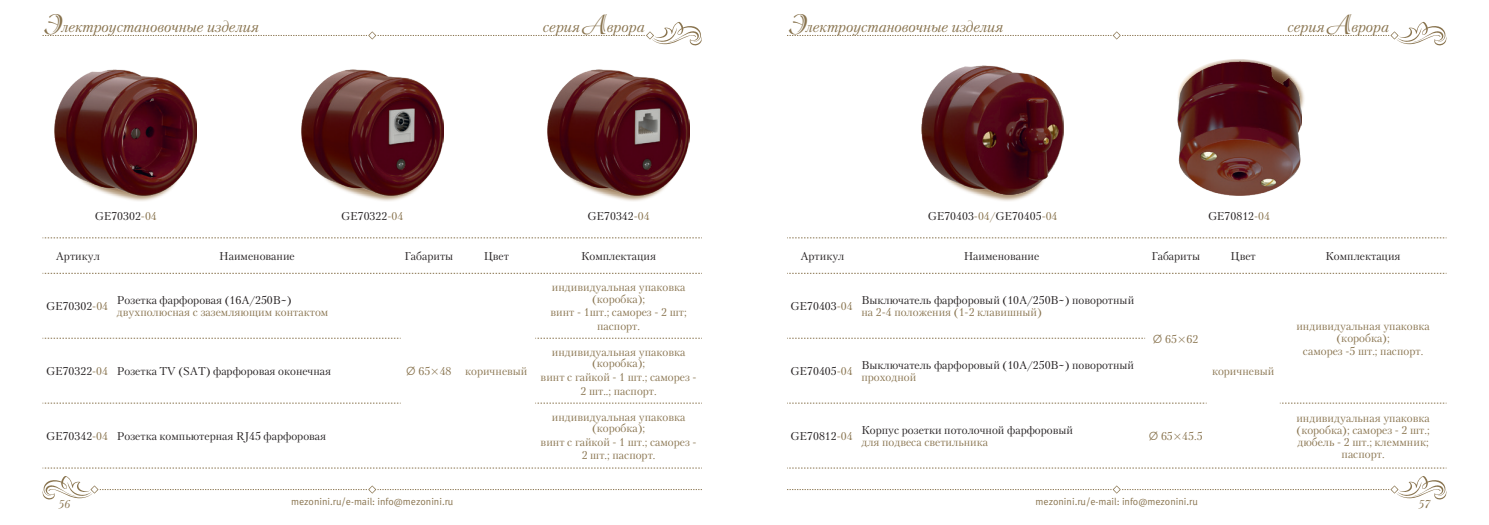
<style>
.page{position:relative;width:1489px;height:525px;background:#fff}
.page>*{position:absolute;margin:0;border:0;box-sizing:border-box;transform-origin:0 0}
.t1{font:italic 15px "Petersburg C";color:#89744f}
.t2{font:11.25px/11.9px "Petersburg C";color:#89744f;text-align:center}
.t3{font:11.25px "Petersburg C";color:#231f20}
.t4{font:italic 11.25px "Petersburg C";color:#89744f}
.t5{font:10px "Meta Normal Cyr LF";color:#89744f}
.s1{font-family:"PG Isadora Cyr Pro";font-style:normal;font-size:31.25px}
.s2{color:#89744f}
.s3{font-family:"Avant Garde IT Cby BT"}
</style>
<div class="page">
<svg style="left:43px;top:22px;width:659px;height:24px"></svg>
<svg style="left:787px;top:22px;width:659px;height:24px"></svg>
<svg style="left:42px;top:476px;width:660px;height:24px"></svg>
<svg style="left:787px;top:476px;width:659px;height:24px"></svg>
<svg style="left:1247px;top:59px;width:57px;height:70px"></svg>
<img style="left:1177px;top:61px;width:123px;height:134px">
<svg style="left:787px;top:237px;width:659px;height:1px"></svg>
<svg style="left:787px;top:273px;width:659px;height:1px"></svg>
<svg style="left:787px;top:338px;width:358px;height:1px"></svg>
<svg style="left:787px;top:402px;width:419px;height:1px"></svg>
<svg style="left:1279px;top:402px;width:167px;height:1px"></svg>
<svg style="left:787px;top:467px;width:659px;height:1px"></svg>
<svg style="left:981px;top:196px;width:47px;height:5px"></svg>
<svg style="left:974px;top:194px;width:57px;height:2px"></svg>
<img style="left:921px;top:65px;width:142px;height:129px">
<svg style="left:115px;top:196px;width:46px;height:5px"></svg>
<img style="left:55px;top:69px;width:142px;height:126px">
<svg style="left:361px;top:196px;width:47px;height:5px"></svg>
<img style="left:301px;top:69px;width:142px;height:126px">
<svg style="left:607px;top:196px;width:47px;height:5px"></svg>
<img style="left:547px;top:69px;width:142px;height:126px">
<svg style="left:43px;top:338px;width:358px;height:1px"></svg>
<svg style="left:43px;top:402px;width:358px;height:1px"></svg>
<svg style="left:43px;top:237px;width:659px;height:1px"></svg>
<svg style="left:43px;top:273px;width:659px;height:1px"></svg>
<svg style="left:535px;top:338px;width:167px;height:1px"></svg>
<svg style="left:535px;top:402px;width:167px;height:1px"></svg>
<svg style="left:43px;top:467px;width:659px;height:1px"></svg>
<h1 class="t1" style="left:43px;top:18px;width:218px"><span class="s1">Э</span>лектроустановочные изделия</h1>
<h1 class="t1" style="left:543px;top:18px;width:103px">серия <span class="s1">А</span>врора</h1>
<h1 class="t1" style="left:787px;top:18px;width:218px"><span class="s1">Э</span>лектроустановочные изделия</h1>
<h1 class="t1" style="left:1287px;top:18px;width:103px">серия <span class="s1">А</span>врора</h1>
<p class="t3" style="left:95px;top:209px;width:64px">GE70302<span class="s2">-04</span></p>
<p class="t3" style="left:341px;top:209px;width:64px">GE70322<span class="s2">-04</span></p>
<p class="t3" style="left:587px;top:209px;width:64px">GE70342<span class="s2">-04</span></p>
<p class="t3" style="left:56px;top:249px;width:46px">Артикул</p>
<p class="t3" style="left:219px;top:249px;width:77px">Наименование</p>
<p class="t3" style="left:404px;top:249px;width:50px">Габариты</p>
<p class="t3" style="left:483px;top:249px;width:27px">Цвет</p>
<p class="t3" style="left:581px;top:249px;width:76px">Комплектация</p>
<p class="t3" style="left:46px;top:299px;width:64px">GE70302<span class="s2">-04</span></p>
<p class="t3" style="left:117px;top:293px;width:176px">Розетка фарфоровая (16A/250B~)</p>
<p class="t2" style="left:117px;top:306px;width:213px">двухполюсная с заземляющим контактом</p>
<p class="t2" style="left:552px;top:280px;width:135px">индивидуальная упаковка (коробка);</p>
<p class="t2" style="left:550px;top:305px;width:138px;line-height:13.5px">винт - 1шт.; саморез - 2 шт; паспорт.</p>
<p class="t3" style="left:46px;top:364px;width:287px">GE70322<span class="s2">-04</span> Розетка TV (SAT) фарфоровая оконечная</p>
<p class="t3" style="left:46px;top:429px;width:281px">GE70342<span class="s2">-04</span> Розетка компьютерная RJ45 фарфоровая</p>
<p class="t2" style="left:406px;top:365px;width:122px"><span class="s3">Ø</span> 65<span class="s3">×</span>48 коричневый</p>
<p class="t2" style="left:552px;top:345px;width:135px">индивидуальная упаковка (коробка);</p>
<p class="t2" style="left:540px;top:370px;width:157px;line-height:13.5px">винт с гайкой - 1 шт.; саморез -<br>2 шт..; паспорт.</p>
<p class="t2" style="left:552px;top:410px;width:135px">индивидуальная упаковка (коробка);</p>
<p class="t2" style="left:540px;top:435px;width:157px;line-height:13.5px">винт с гайкой - 1 шт.; саморез -<br>2 шт.; паспорт.</p>
<p class="t3" style="left:927px;top:209px;width:131px">GE70403<span class="s2">-04/</span>GE70405<span class="s2">-04</span></p>
<p class="t3" style="left:1207px;top:209px;width:64px">GE70812<span class="s2">-04</span></p>
<p class="t3" style="left:800px;top:249px;width:46px">Артикул</p>
<p class="t3" style="left:963px;top:249px;width:77px">Наименование</p>
<p class="t3" style="left:1151px;top:249px;width:50px">Габариты</p>
<p class="t3" style="left:1230px;top:249px;width:27px">Цвет</p>
<p class="t3" style="left:1325px;top:249px;width:76px">Комплектация</p>
<p class="t3" style="left:790px;top:299px;width:64px">GE70403<span class="s2">-04</span></p>
<p class="t3" style="left:861px;top:293px;width:274px">Выключатель фарфоровый (10A/250B~) поворотный</p>
<p class="t2" style="left:861px;top:306px;width:182px">на 2-4 положения (1-2 клавишный)</p>
<p class="t2" style="left:1153px;top:332px;width:47px"><span class="s3">Ø</span> 65<span class="s3">×</span>62</p>
<p class="t2" style="left:1211px;top:365px;width:64px">коричневый</p>
<p class="t2" style="left:1296px;top:320px;width:135px">индивидуальная упаковка (коробка);</p>
<p class="t2" style="left:1302px;top:345px;width:122px">саморез -5 шт.; паспорт.</p>
<p class="t3" style="left:790px;top:364px;width:64px">GE70405<span class="s2">-04</span></p>
<p class="t3" style="left:861px;top:358px;width:274px">Выключатель фарфоровый (10A/250B~) поворотный</p>
<p class="t2" style="left:861px;top:371px;width:56px">проходной</p>
<p class="t3" style="left:790px;top:429px;width:64px">GE70812<span class="s2">-04</span></p>
<p class="t3" style="left:861px;top:423px;width:213px">Корпус розетки потолочной фарфоровый</p>
<p class="t2" style="left:861px;top:435px;width:128px">для подвеса светильника</p>
<p class="t2" style="left:1148px;top:429px;width:55px"><span class="s3">Ø</span> 65<span class="s3">×</span>45.5</p>
<p class="t2" style="left:1296px;top:412px;width:135px">индивидуальная упаковка (коробка); саморез - 2 шт.; дюбель - 2 шт.; клеммник; паспорт.</p>
<p class="t4" style="left:58px;top:497px;width:13px">56</p>
<p class="t5" style="left:291px;top:496px;width:164px">mezonini.ru/e-mail: info@mezonini.ru</p>
<p class="t5" style="left:1035px;top:496px;width:164px">mezonini.ru/e-mail: info@mezonini.ru</p>
<p class="t4" style="left:1418px;top:497px;width:13px">57</p>
</div>
